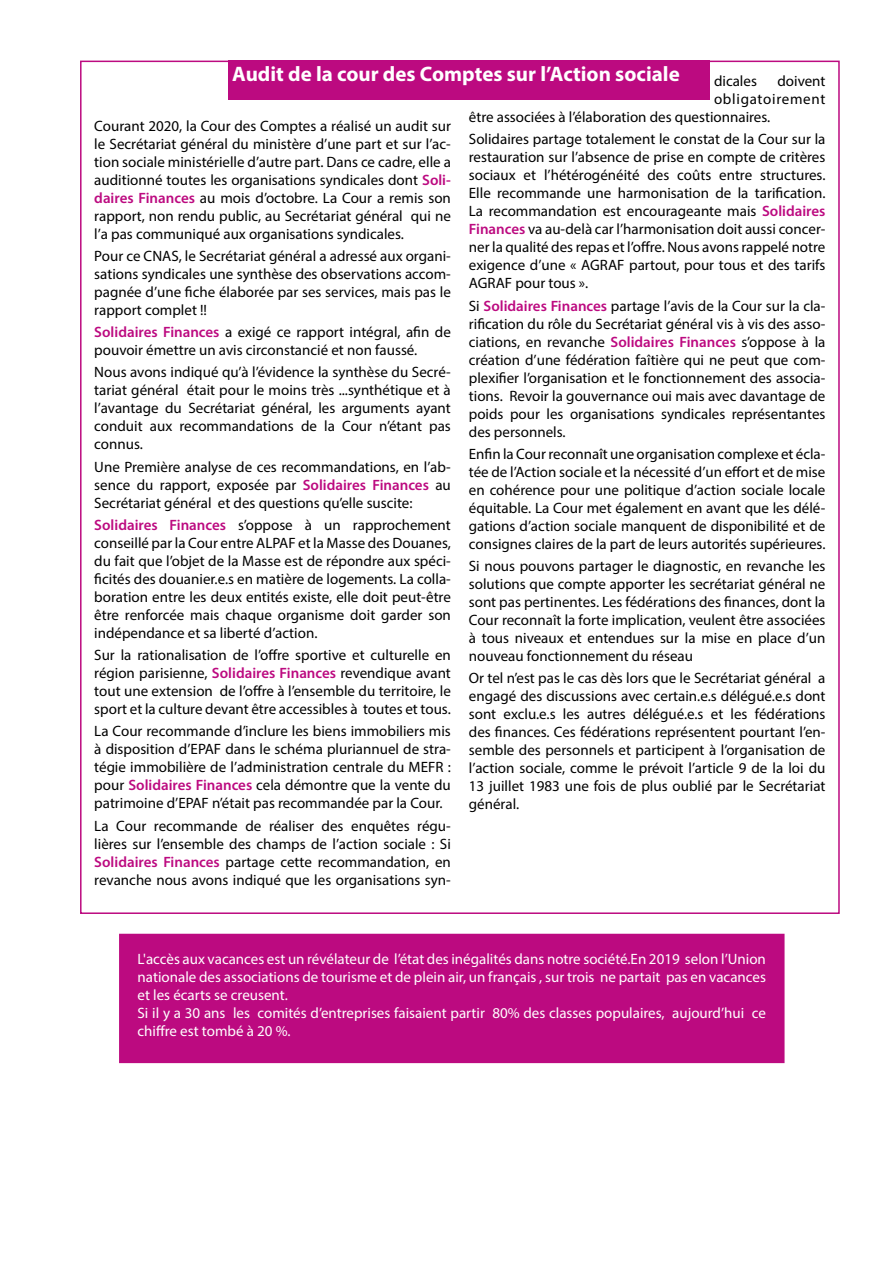
<style>
.page{position:relative;width:893px;height:1263px;background:#fff}
.page>*{position:absolute;margin:0;border:0;box-sizing:border-box;transform-origin:0 0}
.t1{font:700 21px "Myriad Pro";color:#fff}
.t2{font:15px/18px "Myriad Pro";color:#000;text-align:justify}
.t3{font:15px/18px "Myriad Pro";color:#fff}
.t4{font:15px "Myriad Pro";letter-spacing:.045em;color:#000}
.s1{font-weight:600;color:#bc0a80}
</style>
<div class="page">
<div style="left:228px;top:61px;width:482px;height:39px;background:#bc0a80"></div>
<div style="left:120px;top:934px;width:664px;height:128px;background:#bc0a80"></div>
<div style="left:119px;top:934px;width:665px;height:129px;border:2px solid #bc0a80"></div>
<h1 class="t1" style="left:232px;top:60px;width:449px">Audit de la cour des Comptes sur l’Action sociale</h1>
<p class="t2" style="left:714px;top:72px;width:44px">dicales</p>
<p class="t2" style="left:777px;top:72px;width:50px">doivent</p>
<p class="t4" style="left:714px;top:90px;width:113px">obligatoirement</p>
<p class="t2" style="left:469px;top:108px;width:303px">être associées à l’élaboration des questionnaires.</p>
<p class="t2" style="left:469px;top:130px;width:358px">Solidaires partage totalement le constat de la Cour sur la restauration sur l’absence de prise en compte de critères sociaux et l’hétérogénéité des coûts entre structures.<br>Elle recommande une harmonisation de la tarification.<br>La recommandation est encourageante mais <span class="s1">Solidaires Finances</span> va au-delà car l’harmonisation doit aussi concer&shy;ner la qualité des repas et l’offre. Nous avons rappelé notre exigence d’une « AGRAF partout, pour tous et des tarifs AGRAF pour tous ».</p>
<p class="t2" style="left:469px;top:296px;width:358px">Si <span class="s1">Solidaires Finances</span> partage l’avis de la Cour sur la cla&shy;rification du rôle du Secrétariat général vis à vis des asso&shy;ciations, en revanche <span class="s1">Solidaires Finances</span> s’oppose à la création d’une fédération faîtière qui ne peut que com&shy;plexifier l’organisation et le fonctionnement des associa&shy;tions. Revoir la gouvernance oui mais avec davantage de poids pour les organisations syndicales représentantes des personnels.</p>
<p class="t2" style="left:469px;top:445px;width:358px">Enfin la Cour reconnaît une organisation complexe et écla&shy;tée de l’Action sociale et la nécessité d’un effort et de mise en cohérence pour une politique d’action sociale locale équitable. La Cour met également en avant que les délé&shy;gations d’action sociale manquent de disponibilité et de consignes claires de la part de leurs autorités supérieures.</p>
<p class="t2" style="left:469px;top:557px;width:358px">Si nous pouvons partager le diagnostic, en revanche les solutions que compte apporter les secrétariat général ne sont pas pertinentes. Les fédérations des finances, dont la Cour reconnaît la forte implication, veulent être associées à tous niveaux et entendues sur la mise en place d’un nouveau fonctionnement du réseau</p>
<p class="t2" style="left:469px;top:669px;width:358px">Or tel n’est pas le cas dès lors que le Secrétariat général a engagé des discussions avec certain.e.s délégué.e.s dont sont exclu.e.s les autres délégué.e.s et les fédérations des finances. Ces fédérations représentent pourtant l’en&shy;semble des personnels et participent à l’organisation de l’action sociale, comme le prévoit l’article 9 de la loi du 13 juillet 1983 une fois de plus oublié par le Secrétariat général.</p>
<p class="t2" style="left:94px;top:116px;width:358px">Courant 2020, la Cour des Comptes a réalisé un audit sur le Secrétariat général du ministère d’une part et sur l’ac&shy;tion sociale ministérielle d’autre part. Dans ce cadre, elle a auditionné toutes les organisations syndicales dont <span class="s1">Soli&shy;daires Finances</span> au mois d’octobre. La Cour a remis son rapport, non rendu public, au Secrétariat général qui ne l’a pas communiqué aux organisations syndicales.</p>
<p class="t2" style="left:94px;top:247px;width:358px">Pour ce CNAS, le Secrétariat général a adressé aux organi&shy;sations syndicales une synthèse des observations accom&shy;pagnée d’une fiche élaborée par ses services, mais pas le rapport complet !!</p>
<p class="t2" style="left:94px;top:323px;width:358px"><span class="s1">Solidaires Finances</span> a exigé ce rapport intégral, afin de pouvoir émettre un avis circonstancié et non faussé.</p>
<p class="t2" style="left:94px;top:363px;width:358px">Nous avons indiqué qu’à l’évidence la synthèse du Secré&shy;tariat général était pour le moins très ...synthétique et à l’avantage du Secrétariat général, les arguments ayant conduit aux recommandations de la Cour n’étant pas connus.</p>
<p class="t2" style="left:94px;top:457px;width:358px">Une Première analyse de ces recommandations, en l’ab&shy;sence du rapport, exposée par <span class="s1">Solidaires Finances</span> au Secrétariat général et des questions qu’elle suscite:</p>
<p class="t2" style="left:94px;top:516px;width:358px"><span class="s1">Solidaires Finances</span> s’oppose à un rapprochement conseillé par la Cour entre ALPAF et la Masse des Douanes, du fait que l’objet de la Masse est de répondre aux spéci&shy;ficités des douanier.e.s en matière de logements. La colla&shy;boration entre les deux entités existe, elle doit peut-être être renforcée mais chaque organisme doit garder son indépendance et sa liberté d’action.</p>
<p class="t2" style="left:94px;top:646px;width:358px">Sur la rationalisation de l’offre sportive et culturelle en région parisienne, <span class="s1">Solidaires Finances</span> revendique avant tout une extension de l’offre à l’ensemble du territoire, le sport et la culture devant être accessibles à toutes et tous.</p>
<p class="t2" style="left:94px;top:722px;width:358px">La Cour recommande d’inclure les biens immobiliers mis à disposition d’EPAF dans le schéma pluriannuel de stra&shy;tégie immobilière de l’administration centrale du MEFR : pour <span class="s1">Solidaires Finances</span> cela démontre que la vente du patrimoine d’EPAF n’était pas recommandée par la Cour.</p>
<p class="t2" style="left:94px;top:816px;width:358px">La Cour recommande de réaliser des enquêtes régu&shy;lières sur l’ensemble des champs de l’action sociale : Si <span class="s1">Solidaires Finances</span> partage cette recommandation, en revanche nous avons indiqué que les organisations syn-</p>
<p class="t3" style="left:138px;top:949px;width:630px">L'accès aux vacances est un révélateur de l’état des inégalités dans notre société.En 2019 selon l’Union nationale des associations de tourisme et de plein air, un français , sur trois ne partait pas en vacances et les écarts se creusent.<br>Si il y a 30 ans les comités d’entreprises faisaient partir 80% des classes populaires, aujourd’hui ce chiffre est tombé à 20 %.</p>
</div>
